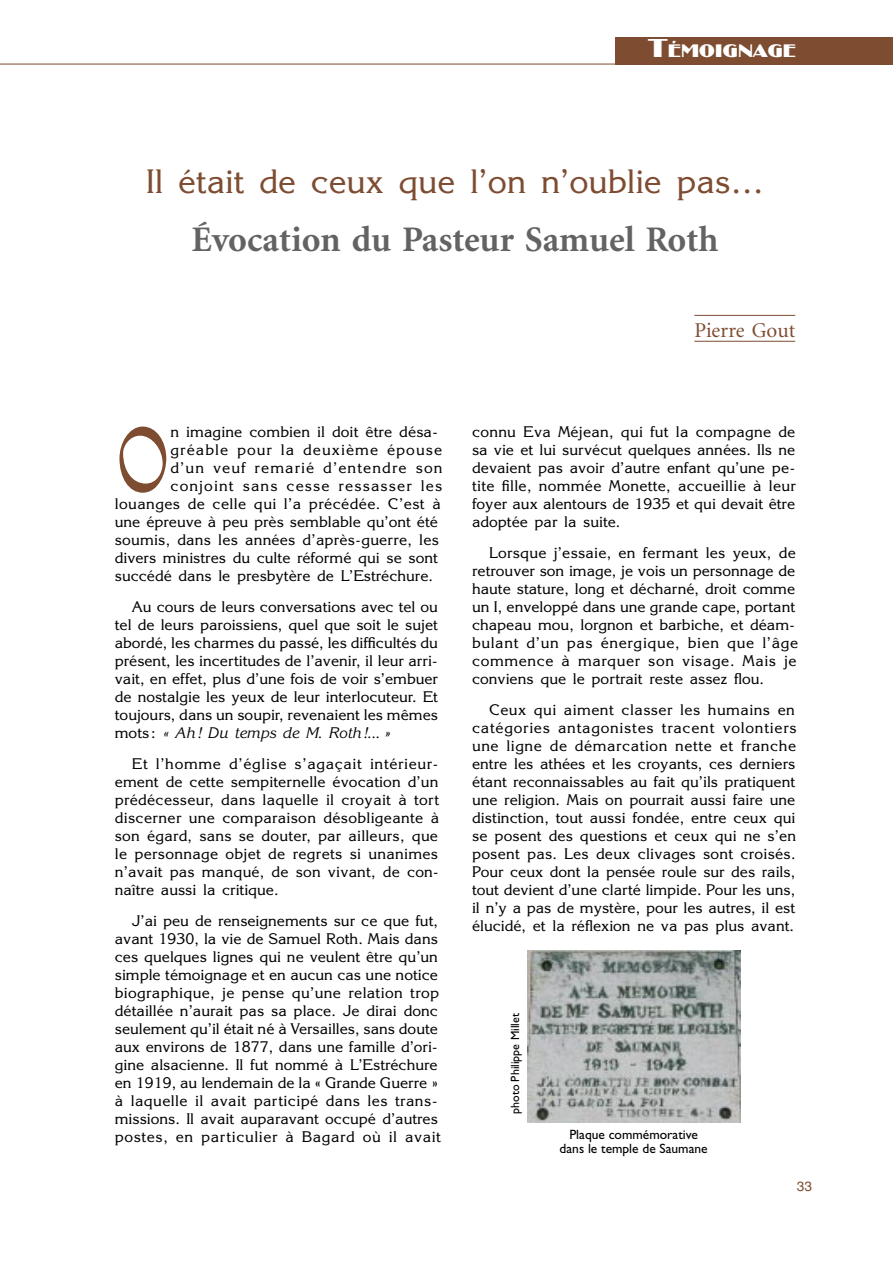
<style>
.page{position:relative;width:893px;height:1263px;background:#fff}
.page>*{position:absolute;margin:0;border:0;box-sizing:border-box;transform-origin:0 0}
.t1{font:91.05px "Isabella";color:#7d4c31}
.t2{font:700 36px "Minion";color:#636363}
.t3{font:33px "Korinna";color:#7d4c31}
.t4{font:21px "Minion";color:#7d4c31}
.t5{font:18.9px "Binner";color:#fff;scale:1.2 1}
.t6{font:15px/18px "Korinna";color:#000;text-align:justify}
.t7{font:15px "Korinna";letter-spacing:.075em;color:#000}
.t8{font:15px "Korinna";letter-spacing:.03em;color:#000}
.t9{font:15px "Korinna";letter-spacing:.07em;color:#000}
.t10{font:13.5px/13.5px "Gill Sans";color:#000;text-align:center}
.t11{font:13.5px "Helvetica";color:#7d4c31}
.t12{font:12px "Gill Sans";color:#000}
.s1{font-size:27px}
.s2{font-style:italic}
.s3{font-size:16.5px}
</style>
<div class="page">
<div style="left:615px;top:37px;width:278px;height:28px;background:#7d4c31"></div>
<hr style="left:0;top:64px;width:893px;height:1px;background:#7d4c31">
<hr style="left:694px;top:315px;width:101px;height:1px;background:#7d4c31">
<hr style="left:694px;top:341px;width:101px;height:1px;background:#7d4c31">
<img style="left:527px;top:951px;width:213px;height:172px">
<p class="t5" style="left:648px;top:40px;width:125px"><span class="s1">T</span>ÉMOIGNAGE</p>
<h3 class="t3" style="left:146px;top:161px;width:619px">Il était de ceux que l’on n’oublie pas…</h3>
<h2 class="t2" style="left:192px;top:221px;width:528px">Évocation du Pasteur Samuel Roth</h2>
<h3 class="t4" style="left:694px;top:320px;width:102px">Pierre Gout</h3>
<h1 class="t1" style="left:115px;top:409px;width:57px">O</h1>
<p class="t6" style="left:170px;top:423px;width:269px">n imagine combien il doit être désa-</p>
<p class="t9" style="left:170px;top:440px;width:273px">gréable pour la deuxième épouse</p>
<p class="t7" style="left:170px;top:458px;width:273px">d’un veuf remarié d’entendre son</p>
<p class="t7" style="left:170px;top:476px;width:273px">conjoint sans cesse ressasser les</p>
<p class="t8" style="left:115px;top:494px;width:327px">louanges de celle qui l’a précédée. C’est à</p>
<p class="t6" style="left:115px;top:513px;width:325px">une épreuve à peu près semblable qu’ont été</p>
<p class="t6" style="left:115px;top:531px;width:326px">soumis, dans les années d’après-guerre, les</p>
<p class="t6" style="left:115px;top:549px;width:325px">divers ministres du culte réformé qui se sont</p>
<p class="t6" style="left:115px;top:567px;width:320px">succédé dans le presbytère de L’Estréchure.</p>
<p class="t6" style="left:115px;top:597px;width:325px;text-indent:17px">Au cours de leurs conversations avec tel ou tel de leurs paroissiens, quel que soit le sujet abordé, les charmes du passé, les difficultés du présent, les incertitudes de l’avenir, il leur arri&shy;vait, en effet, plus d’une fois de voir s’embuer de nostalgie les yeux de leur interlocuteur. Et toujours, dans un soupir, revenaient les mêmes mots : <span class="s2">« Ah ! Du temps de M. Roth !... »</span></p>
<p class="t6" style="left:115px;top:754px;width:326px;text-indent:17px">Et l’homme d’église s’agaçait intérieur&shy;ement de cette sempiternelle évocation d’un prédécesseur, dans laquelle il croyait à tort discerner une comparaison désobligeante à son égard, sans se douter, par ailleurs, que le personnage objet de regrets si unanimes n’avait pas manqué, de son vivant, de con&shy;naître aussi la critique.</p>
<p class="t6" style="left:115px;top:911px;width:328px;text-align:left;text-indent:17px">J’ai peu de renseignements sur ce que fut, avant 1930, la vie de Samuel Roth. Mais dans ces quelques lignes qui ne veulent être qu’un simple témoignage et en aucun cas une notice biographique, je pense qu’une relation trop détaillée n’aurait pas sa place. Je dirai donc seulement qu’il était né à Versailles, sans doute aux environs de 1877, dans une famille d’ori&shy;gine alsacienne. Il fut nommé à L’Estréchure en 1919, au lendemain de la <span class="s3">«</span> Grande Guerre <span class="s3">» </span>à laquelle il avait participé dans les trans&shy;missions. Il avait auparavant occupé d’autres postes, en particulier à Bagard où il avait</p>
<p class="t6" style="left:472px;top:423px;width:325px">connu Eva Méjean, qui fut la compagne de sa vie et lui survécut quelques années. Ils ne devaient pas avoir d’autre enfant qu’une pe&shy;tite fille, nommée Monette, accueillie à leur foyer aux alentours de 1935 et qui devait être adoptée par la suite.</p>
<p class="t6" style="left:472px;top:543px;width:328px;text-align:left;text-indent:17px">Lorsque j’essaie, en fermant les yeux, de retrouver son image, je vois un personnage de haute stature, long et décharné, droit comme un I, enveloppé dans une grande cape, portant chapeau mou, lorgnon et barbiche, et déam&shy;bulant d’un pas énergique, bien que l’âge commence à marquer son visage. Mais je conviens que le portrait reste assez flou.</p>
<p class="t6" style="left:472px;top:700px;width:326px;text-indent:17px">Ceux qui aiment classer les humains en catégories antagonistes tracent volontiers une ligne de démarcation nette et franche entre les athées et les croyants, ces derniers étant reconnaissables au fait qu’ils pratiquent une religion. Mais on pourrait aussi faire une distinction, tout aussi fondée, entre ceux qui se posent des questions et ceux qui ne s’en posent pas. Les deux clivages sont croisés.<br>Pour ceux dont la pensée roule sur des rails, tout devient d’une clarté limpide. Pour les uns, il n’y a pas de mystère, pour les autres, il est élucidé, et la réflexion ne va pas plus avant.</p>
<p class="t12" style="left:508px;top:1114px;width:102px;rotate:-90deg">photo Philippe Millet</p>
<p class="t10" style="left:560px;top:1128px;width:150px">Plaque commémorative dans le temple de Saumane</p>
<p class="t11" style="left:797px;top:1178px;width:17px">33</p>
</div>
